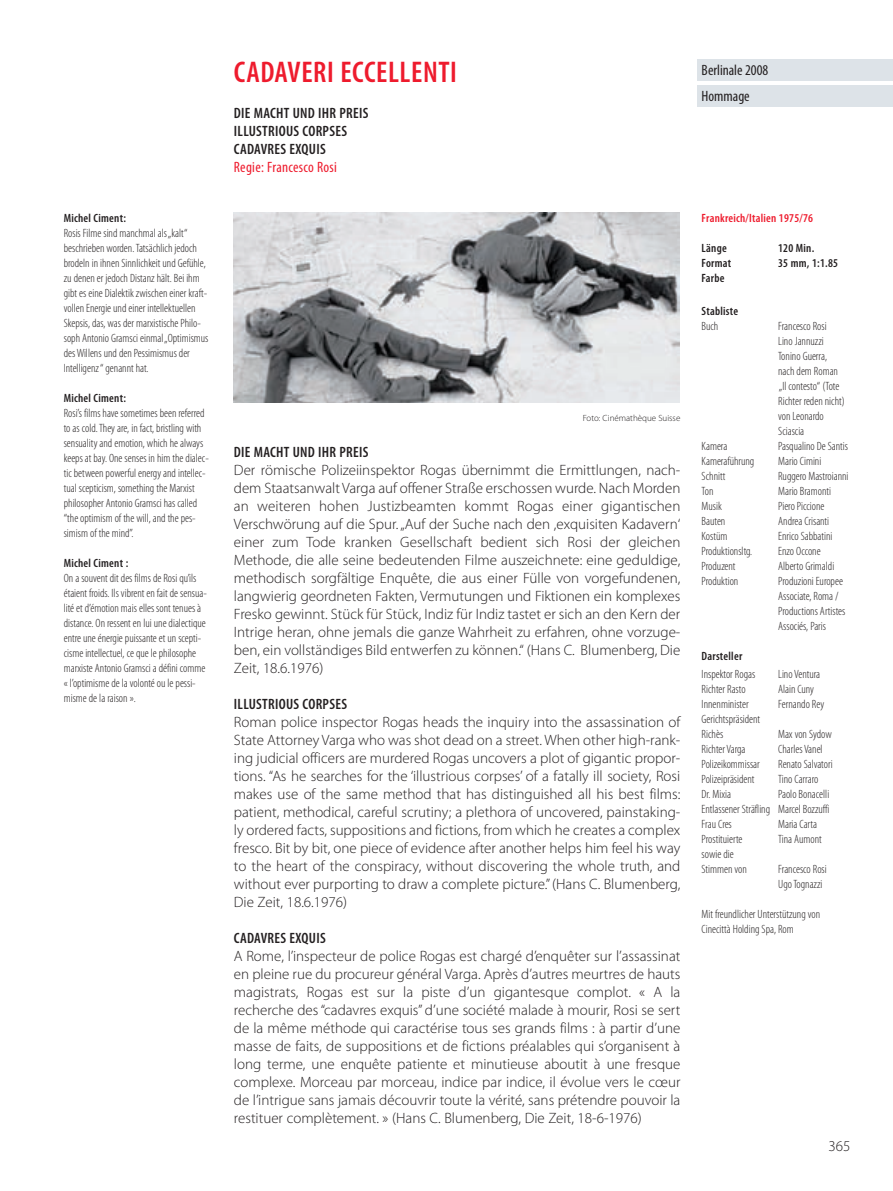
<style>
.page{position:relative;width:893px;height:1191px;background:#fff}
.page>*{position:absolute;margin:0;border:0;box-sizing:border-box;transform-origin:0 0}
.t1{font:600 condensed 30px "Myriad Pro";letter-spacing:.02em;color:#ee1b2d}
.t2{font:300 15px/18px "Myriad Pro";color:#231f20;text-align:justify}
.t3{font:600 condensed 15px/18px "Myriad Pro";letter-spacing:.02em;color:#231f20}
.t4{font:condensed 15px/25.5px "Myriad Pro";color:#231f20}
.t5{font:condensed 15px "Myriad Pro";letter-spacing:.02em;color:#ee1b2d}
.t6{font:300 condensed 12px/15px "Myriad Pro";color:#231f20}
.t7{font:600 condensed 12px "Myriad Pro";letter-spacing:.02em;color:#231f20}
.t8{font:600 condensed 12px "Myriad Pro";letter-spacing:.02em;color:#ee1b2d}
.t9{font:300 9px "Myriad Pro";color:#231f20}
</style>
<div class="page">
<svg style="left:233px;top:59px;width:660px;height:344px"></svg>
<p class="t7" style="left:64px;top:214px;width:64px">Michel Ciment:</p>
<p class="t6" style="left:64px;top:226px;width:146px">Rosis Filme sind manchmal als „kalt“ beschrieben worden. Tatsächlich jedoch brodeln in ihnen Sinnlichkeit und Gefühle, zu denen er jedoch Distanz hält. Bei ihm gibt es eine Dialektik zwischen einer kraft&shy;vollen Energie und einer intellektuellen Skepsis, das, was der marxistische Philo - soph Antonio Gramsci einmal „Optimismus des Willens und den Pessimismus der Intelligenz “ genannt hat.</p>
<p class="t7" style="left:64px;top:394px;width:64px">Michel Ciment:</p>
<p class="t6" style="left:64px;top:406px;width:147px">Rosi’s films have sometimes been referred to as cold. They are, in fact, bristling with sensuality and emotion, which he always keeps at bay. One senses in him the dialec&shy;tic between powerful energy and intellec&shy;tual scepticism, something the Marxist philosopher Antonio Gramsci has called “the optimism of the will, and the pes&shy;simism of the mind”.</p>
<p class="t7" style="left:64px;top:559px;width:66px">Michel Ciment :</p>
<p class="t6" style="left:64px;top:571px;width:145px">On a souvent dit des films de Rosi qu’ils étaient froids. Ils vibrent en fait de sensua&shy;lité et d’émotion mais elles sont tenues à distance. On ressent en lui une dialectique entre une énergie puissante et un scepti&shy;cisme intellectuel, ce que le philosophe marxiste Antonio Gramsci a défini comme « l’optimisme de la volonté ou le pessi&shy;misme de la raison ».</p>
<h1 class="t1" style="left:234px;top:62px;width:225px">CADAVERI ECCELLENTI</h1>
<p class="t3" style="left:234px;top:105px;width:136px">DIE MACHT UND IHR PREIS<br>ILLUSTRIOUS CORPSES<br>CADAVRES EXQUIS</p>
<p class="t5" style="left:234px;top:158px;width:105px">Regie: Francesco Rosi</p>
<p class="t9" style="left:583px;top:415px;width:99px">Foto: Cinémathèque Suisse</p>
<p class="t3" style="left:234px;top:444px;width:136px">DIE MACHT UND IHR PREIS</p>
<p class="t2" style="left:234px;top:462px;width:448px">Der römische Polizeiinspektor Rogas übernimmt die Ermittlungen, nach&shy;dem Staatsanwalt Varga auf offener Straße erschossen wurde. Nach Morden an weiteren hohen Justizbeamten kommt Rogas einer gigantischen Verschwörung auf die Spur. „Auf der Suche nach den ,exquisiten Kadavern‘ einer zum Tode kranken Gesellschaft bedient sich Rosi der gleichen Methode, die alle seine bedeutenden Filme auszeichnete: eine geduldige, methodisch sorgfältige Enquête, die aus einer Fülle von vorgefundenen, langwierig geordneten Fakten, Vermutungen und Fiktionen ein komplexes Fresko gewinnt. Stück für Stück, Indiz für Indiz tastet er sich an den Kern der Intrige heran, ohne jemals die ganze Wahrheit zu erfahren, ohne vorzuge&shy;ben, ein vollständiges Bild entwerfen zu können.“ (Hans C. Blumenberg, Die Zeit, 18.6.1976)</p>
<p class="t3" style="left:234px;top:696px;width:115px">ILLUSTRIOUS CORPSES</p>
<p class="t2" style="left:234px;top:714px;width:448px">Roman police inspector Rogas heads the inquiry into the assassination of State Attorney Varga who was shot dead on a street. When other high-rank&shy;ing judicial officers are murdered Rogas uncovers a plot of gigantic propor&shy;tions. “As he searches for the ‘illustrious corpses’ of a fatally ill society, Rosi makes use of the same method that has distinguished all his best films: patient, methodical, careful scrutiny; a plethora of uncovered, painstaking&shy;ly ordered facts, suppositions and fictions, from which he creates a complex fresco. Bit by bit, one piece of evidence after another helps him feel his way to the heart of the conspiracy, without discovering the whole truth, and without ever purporting to draw a complete picture.” (Hans C. Blumenberg, Die Zeit, 18.6.1976)</p>
<p class="t3" style="left:234px;top:930px;width:93px">CADAVRES EXQUIS</p>
<p class="t2" style="left:234px;top:948px;width:448px">A Rome, l’inspecteur de police Rogas est chargé d’enquêter sur l’assassinat en pleine rue du procureur général Varga. Après d’autres meurtres de hauts magistrats, Rogas est sur la piste d’un gigantesque complot. « A la recherche des “cadavres exquis” d’une société malade à mourir, Rosi se sert de la même méthode qui caractérise tous ses grands films : à partir d’une masse de faits, de suppositions et de fictions préalables qui s’organisent à long terme, une enquête patiente et minutieuse aboutit à une fresque complexe. Morceau par morceau, indice par indice, il évolue vers le cœur de l’intrigue sans jamais découvrir toute la vérité, sans prétendre pouvoir la restituer complètement. » (Hans C. Blumenberg, Die Zeit, 18-6-1976)</p>
<p class="t4" style="left:702px;top:57px;width:68px">Berlinale 2008<br>Hommage</p>
<p class="t8" style="left:702px;top:214px;width:113px">Frankreich/Italien 1975/76</p>
<p class="t7" style="left:702px;top:244px;width:27px">Länge</p>
<p class="t7" style="left:778px;top:244px;width:38px">120 Min.</p>
<p class="t7" style="left:702px;top:259px;width:31px">Format</p>
<p class="t7" style="left:778px;top:259px;width:61px">35 mm, 1:1.85</p>
<p class="t7" style="left:702px;top:274px;width:24px">Farbe</p>
<p class="t7" style="left:702px;top:307px;width:38px">Stabliste</p>
<p class="t6" style="left:702px;top:319px;width:18px">Buch</p>
<p class="t6" style="left:778px;top:319px;width:68px">Francesco Rosi<br>Lino Jannuzzi<br>Tonino Guerra, nach dem Roman „Il contesto“ (Tote<br>Richter reden nicht) von Leonardo<br>Sciascia</p>
<p class="t6" style="left:702px;top:439px;width:27px">Kamera</p>
<p class="t6" style="left:778px;top:439px;width:71px">Pasqualino De Santis</p>
<p class="t6" style="left:702px;top:454px;width:54px">Kameraführung</p>
<p class="t6" style="left:778px;top:454px;width:45px">Mario Cimini</p>
<p class="t6" style="left:702px;top:469px;width:25px">Schnitt</p>
<p class="t6" style="left:778px;top:469px;width:72px">Ruggero Mastroianni</p>
<p class="t6" style="left:702px;top:484px;width:13px">Ton</p>
<p class="t6" style="left:778px;top:484px;width:54px">Mario Bramonti</p>
<p class="t6" style="left:702px;top:499px;width:22px">Musik</p>
<p class="t6" style="left:778px;top:499px;width:48px">Piero Piccione</p>
<p class="t6" style="left:702px;top:514px;width:25px">Bauten</p>
<p class="t6" style="left:778px;top:514px;width:53px">Andrea Crisanti</p>
<p class="t6" style="left:702px;top:529px;width:27px">Kostüm</p>
<p class="t6" style="left:778px;top:529px;width:56px">Enrico Sabbatini</p>
<p class="t6" style="left:702px;top:544px;width:52px">Produktionsltg.</p>
<p class="t6" style="left:778px;top:544px;width:44px">Enzo Occone</p>
<p class="t6" style="left:702px;top:559px;width:35px">Produzent</p>
<p class="t6" style="left:778px;top:559px;width:58px">Alberto Grimaldi</p>
<p class="t6" style="left:702px;top:574px;width:38px">Produktion</p>
<p class="t6" style="left:778px;top:574px;width:69px">Produzioni Europee<br>Associate, Roma /<br>Productions Artistes<br>Associés, Paris</p>
<p class="t7" style="left:702px;top:652px;width:42px">Darsteller</p>
<p class="t6" style="left:702px;top:667px;width:55px">Inspektor Rogas</p>
<p class="t6" style="left:778px;top:667px;width:44px">Lino Ventura</p>
<p class="t6" style="left:702px;top:682px;width:45px">Richter Rasto</p>
<p class="t6" style="left:778px;top:682px;width:37px">Alain Cuny</p>
<p class="t6" style="left:702px;top:697px;width:48px">Innenminister</p>
<p class="t6" style="left:778px;top:697px;width:47px">Fernando Rey</p>
<p class="t6" style="left:702px;top:712px;width:60px">Gerichtspräsident<br>Richès</p>
<p class="t6" style="left:778px;top:727px;width:55px">Max von Sydow</p>
<p class="t6" style="left:702px;top:742px;width:45px">Richter Varga</p>
<p class="t6" style="left:778px;top:742px;width:46px">Charles Vanel</p>
<p class="t6" style="left:702px;top:757px;width:60px">Polizeikommissar</p>
<p class="t6" style="left:778px;top:757px;width:56px">Renato Salvatori</p>
<p class="t6" style="left:702px;top:772px;width:54px">Polizeipräsident</p>
<p class="t6" style="left:778px;top:772px;width:42px">Tino Carraro</p>
<p class="t6" style="left:702px;top:787px;width:31px">Dr. Mixia</p>
<p class="t6" style="left:702px;top:787px;width:129px;text-align:justify;text-indent:76px">Paolo Bonacelli Entlassener Sträfling Marcel Bozzuffi Frau Cres</p>
<p class="t6" style="left:778px;top:817px;width:40px">Maria Carta</p>
<p class="t6" style="left:702px;top:832px;width:42px">Prostituierte</p>
<p class="t6" style="left:778px;top:832px;width:45px">Tina Aumont</p>
<p class="t6" style="left:702px;top:847px;width:47px">sowie die<br>Stimmen von</p>
<p class="t6" style="left:778px;top:862px;width:50px">Francesco Rosi<br>Ugo Tognazzi</p>
<p class="t6" style="left:702px;top:907px;width:120px">Mit freundlicher Unterstützung von<br>Cinecittà Holding Spa, Rom</p>
<p class="t2" style="left:828px;top:1138px;width:23px">365</p>
</div>
